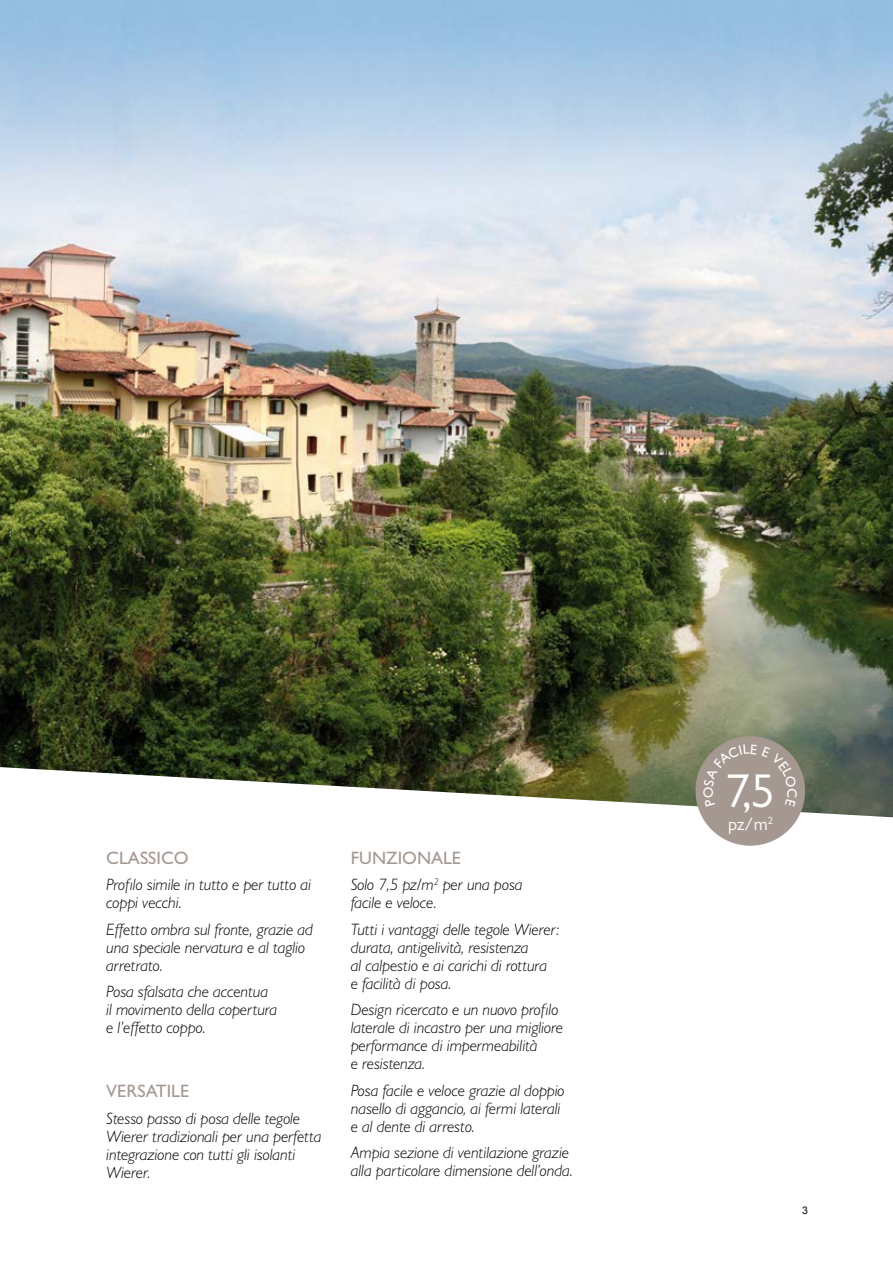
<style>
.page{position:relative;width:893px;height:1263px;background:#fff}
.page>*{position:absolute;margin:0;border:0;box-sizing:border-box;transform-origin:0 0}
.t1{font:47.7px "Gill Sans MT Pro";color:#fff}
.t2{font:500 18px "Gill Sans MT Pro";color:#a59891}
.t3{font:18px "Gill Sans MT Pro";color:#fff}
.t4{font:italic 300 16.5px/18px "Gill Sans MT Pro";color:#000}
.t5{font:10.5px "Arial";color:#000}
</style>
<div class="page">
<img style="left:0;top:0;width:893px;height:817px">
<div style="left:695px;top:736px;width:110px;height:110px;background:#a59891;border-radius:50%"></div>
<svg style="left:703px;top:744px;width:94px;height:19px"></svg>
<p class="t2" style="left:106px;top:847px;width:84px">CLASSICO</p>
<p class="t4" style="left:106px;top:875px;width:206px">Profilo simile in tutto e per tutto ai coppi vecchi.</p>
<p class="t4" style="left:106px;top:920px;width:208px">Effetto ombra sul fronte, grazie ad una speciale nervatura e al taglio arretrato.</p>
<p class="t4" style="left:106px;top:982px;width:172px">Posa sfalsata che accentua il movimento della copertura e l’effetto coppo.</p>
<p class="t2" style="left:106px;top:1080px;width:85px">VERSATILE</p>
<p class="t4" style="left:106px;top:1109px;width:217px">Stesso passo di posa delle tegole<br>Wierer tradizionali per una perfetta integrazione con tutti gli isolanti<br>Wierer.</p>
<p class="t2" style="left:351px;top:847px;width:112px">FUNZIONALE</p>
<p class="t4" style="left:351px;top:875px;width:173px">Solo 7,5 pz/m<sup>2</sup> per una posa facile e veloce.</p>
<p class="t4" style="left:351px;top:920px;width:210px">Tutti i vantaggi delle tegole Wierer: durata, antigelività, resistenza<br>al calpestio e ai carichi di rottura<br>e facilità di posa.</p>
<p class="t4" style="left:351px;top:1000px;width:214px">Design ricercato e un nuovo profilo laterale di incastro per una migliore performance di impermeabilità<br>e resistenza.</p>
<p class="t4" style="left:351px;top:1081px;width:215px">Posa facile e veloce grazie al doppio nasello di aggancio, ai fermi laterali e al dente di arresto.</p>
<p class="t4" style="left:351px;top:1143px;width:223px">Ampia sezione di ventilazione grazie alla particolare dimensione dell’onda.</p>
<h1 class="t1" style="left:726px;top:763px;width:25px">7</h1>
<h1 class="t1" style="left:741px;top:763px;width:35px">,5</h1>
<p class="t3" style="left:728px;top:813px;width:46px">pz/m<sup>2</sup></p>
<p class="t5" style="left:802px;top:1203px;width:7px">3</p>
</div>
